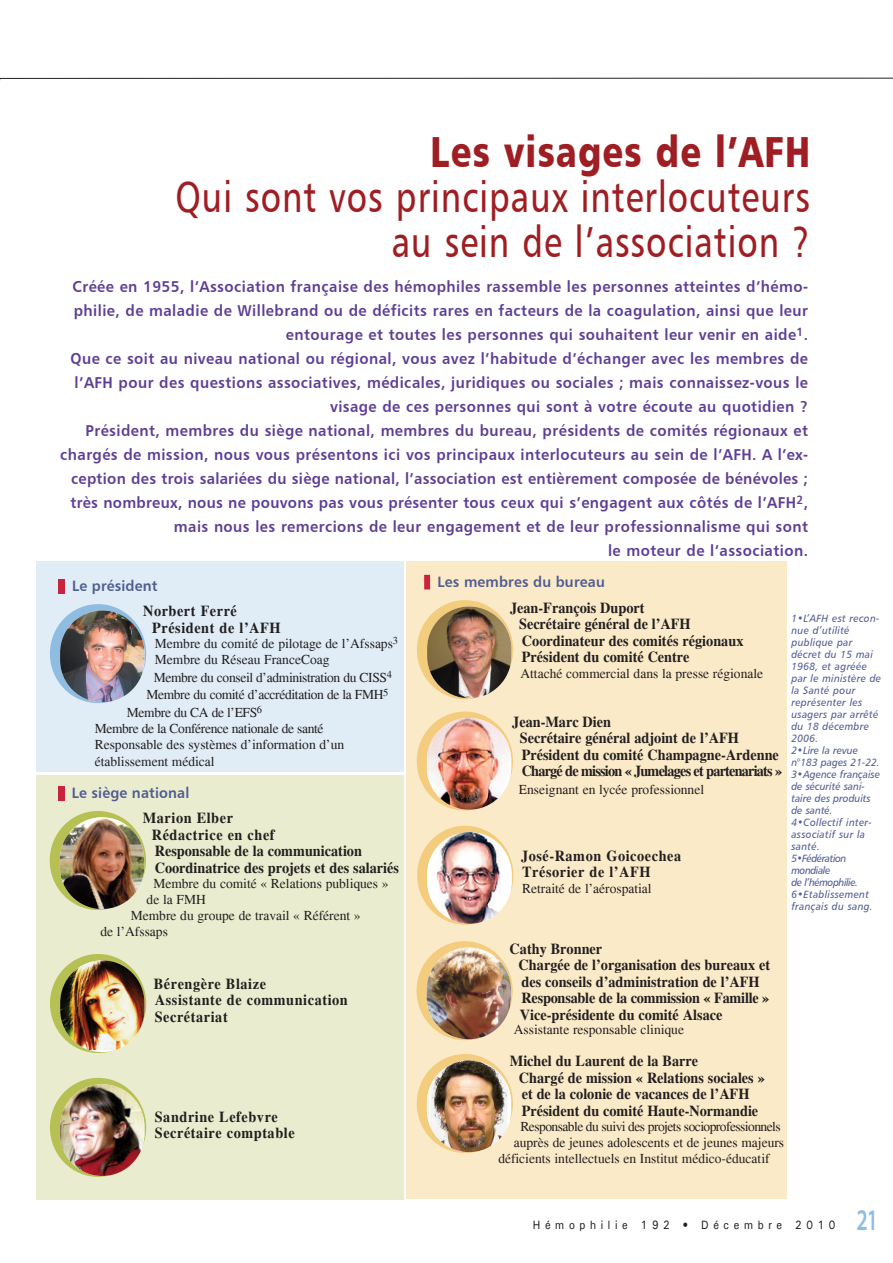
<style>
.page{position:relative;width:893px;height:1263px;background:#fff}
.page>*{position:absolute;margin:0;border:0;box-sizing:border-box;transform-origin:0 0}
.t1{font:43.5px/45px "Humanist 777 BT Roman B";letter-spacing:.03em;color:#9f1e23;text-align:right;scale:.8 1}
.t2{font:43.5px "Humanist 777 BT Black B";letter-spacing:.03em;color:#9f1e23;scale:.8 1}
.t3{font:600 semi-expanded 30px "Myriad Pro";color:#8fbde1;scale:.65 1}
.t4{font:15.75px/24px "Humanist 777 BT Bold B";letter-spacing:.03em;color:#5e3e95;text-align:right;scale:.94 1}
.t5{font:700 15px/16.5px "Times";color:#231f20;scale:.95 1}
.t6{font:700 15px/16.5px "Times";letter-spacing:.04em;color:#231f20;scale:.95 1}
.t7{font:15px "Humanist 777 BT Bold B";letter-spacing:.01em;color:#505c92;scale:.95 1}
.t8{font:13.5px/16.2px "Times";color:#231f20}
.t9{font:13.5px "Times";letter-spacing:-.025em;color:#231f20}
.t10{font:13.5px "Times";letter-spacing:-.04em;color:#231f20}
.t11{font:500 12.15px "Univers";letter-spacing:.44em;color:#231f20;scale:.87 1}
.t12{font:10.5px/12px "Humanist 777 BT Italic B";letter-spacing:.03em;color:#505c92;scale:.95 1}
</style>
<div class="page">
<div style="left:37px;top:561px;width:367px;height:211px;background:#e0ecf6"></div>
<div style="left:37px;top:775px;width:367px;height:424px;background:#e9ecce"></div>
<div style="left:406px;top:561px;width:381px;height:638px;background:#faeac8"></div>
<hr style="left:0;top:78px;width:893px;height:1px;background:#231f20">
<div style="left:50px;top:604px;width:96px;height:99px;background:#8fbde1;border-radius:50%"></div>
<div style="left:59px;top:579px;width:6px;height:14px;background:#c7243e"></div>
<img style="left:60px;top:610px;width:84px;height:92px;border-radius:42px">
<svg style="left:50px;top:811px;width:96px;height:99px"></svg>
<div style="left:58px;top:786px;width:6px;height:14px;background:#c7243e"></div>
<img style="left:60px;top:817px;width:84px;height:91px;border-radius:42px">
<div style="left:50px;top:954px;width:96px;height:99px;background:#b7c052;border-radius:50%"></div>
<img style="left:60px;top:960px;width:84px;height:90px">
<div style="left:50px;top:1078px;width:96px;height:99px;background:#b7c052;border-radius:50%"></div>
<img style="left:60px;top:1084px;width:84px;height:92px;border-radius:42px">
<div style="left:417px;top:600px;width:96px;height:99px;background:#f4cc7e;border-radius:50%"></div>
<div style="left:424px;top:575px;width:6px;height:14px;background:#c7243e"></div>
<img style="left:427px;top:606px;width:84px;height:92px;border-radius:42px">
<div style="left:417px;top:711px;width:96px;height:99px;background:#f4cc7e;border-radius:50%"></div>
<img style="left:427px;top:718px;width:84px;height:92px;border-radius:42px">
<div style="left:417px;top:826px;width:96px;height:99px;background:#f4cc7e;border-radius:50%"></div>
<img style="left:427px;top:832px;width:85px;height:92px;border-radius:42px">
<div style="left:416px;top:941px;width:97px;height:99px;background:#f4cc7e;border-radius:50%"></div>
<img style="left:427px;top:947px;width:84px;height:92px;border-radius:42px">
<div style="left:417px;top:1054px;width:96px;height:99px;background:#f4cc7e;border-radius:50%"></div>
<img style="left:427px;top:1060px;width:83px;height:92px;border-radius:42px">
<h1 class="t2" style="left:431px;top:124px;width:476px">Les visages de l’AFH</h1>
<h1 class="t1" style="left:175px;top:173px;width:795px">Qui sont vos principaux interlocuteurs au sein de l’association ?</h1>
<p class="t4" style="left:60px;top:274px;width:797px">Créée en 1955, l’Association française des hémophiles rassemble les personnes atteintes d’hémo&shy;philie, de maladie de Willebrand ou de déficits rares en facteurs de la coagulation, ainsi que leur entourage et toutes les personnes qui souhaitent leur venir en aide<sup>1</sup>.<br>Que ce soit au niveau national ou régional, vous avez l’habitude d’échanger avec les membres de l’AFH pour des questions associatives, médicales, juridiques ou sociales ; mais connaissez-vous le visage de ces personnes qui sont à votre écoute au quotidien ?<br>Président, membres du siège national, membres du bureau, présidents de comités régionaux et chargés de mission, nous vous présentons ici vos principaux interlocuteurs au sein de l’AFH. A l’ex&shy;ception des trois salariées du siège national, l’association est entièrement composée de bénévoles ; très nombreux, nous ne pouvons pas vous présenter tous ceux qui s’engagent aux côtés de l’AFH<sup>2</sup>, mais nous les remercions de leur engagement et de leur professionnalisme qui sont<br>le moteur de l’association.</p>
<p class="t7" style="left:72px;top:577px;width:92px">Le président</p>
<p class="t6" style="left:152px;top:603px;width:137px;text-indent:-9px">Norbert Ferré<br>Président de l’AFH</p>
<p class="t8" style="left:155px;top:635px;width:245px">Membre du comité de pilotage de l’Afssaps<sup>3<br></sup>Membre du Réseau FranceCoag</p>
<p class="t9" style="left:154px;top:669px;width:240px">Membre du conseil d’administration du CISS<sup>4</sup></p>
<p class="t9" style="left:146px;top:687px;width:244px">Membre du comité d’accréditation de la FMH<sup>5</sup></p>
<p class="t9" style="left:127px;top:705px;width:137px">Membre du CA de l’EFS<sup>6</sup></p>
<p class="t8" style="left:95px;top:720px;width:251px">Membre de la Conférence nationale de santé<br>Responsable des systèmes d’information d’un établissement médical</p>
<p class="t7" style="left:72px;top:783px;width:125px">Le siège national</p>
<p class="t5" style="left:152px;top:810px;width:262px;text-indent:-9px">Marion Elber<br>Rédactrice en chef<br>Responsable de la communication<br>Coordinatrice des projets et des salariés</p>
<p class="t8" style="left:153px;top:875px;width:237px">Membre du comité « Relations publiques »</p>
<p class="t8" style="left:147px;top:891px;width:61px">de la FMH</p>
<p class="t8" style="left:131px;top:907px;width:231px">Membre du groupe de travail « Référent »</p>
<p class="t8" style="left:100px;top:924px;width:69px">de l’Afssaps</p>
<p class="t6" style="left:154px;top:975px;width:206px">Bérengère Blaize<br>Assistante de communication<br>Secrétariat</p>
<p class="t6" style="left:155px;top:1108px;width:149px">Sandrine Lefebvre<br>Secrétaire comptable</p>
<p class="t7" style="left:438px;top:573px;width:178px">Les membres du bureau</p>
<p class="t5" style="left:519px;top:599px;width:238px;text-indent:-9px">Jean-François Duport<br>Secrétaire général de l’AFH<br>Coordinateur des comités régionaux<br>Président du comité Centre</p>
<p class="t8" style="left:520px;top:665px;width:244px">Attaché commercial dans la presse régionale</p>
<p class="t5" style="left:520px;top:713px;width:278px;text-indent:-8px">Jean-Marc Dien<br>Secrétaire général adjoint de l’AFH Président du comité Champagne-Ardenne Chargé de mission « Jumelages et partenariats »</p>
<p class="t8" style="left:519px;top:781px;width:187px">Enseignant en lycée professionnel</p>
<p class="t6" style="left:521px;top:847px;width:170px">José-Ramon Goicoechea<br>Trésorier de l’AFH</p>
<p class="t8" style="left:522px;top:880px;width:131px">Retraité de l’aérospatial</p>
<p class="t12" style="left:791px;top:612px;width:96px">1•L’AFH est recon&shy;nue d’utilité publique par décret du 15 mai<br>1968, et agréée par le ministère de la Santé pour représenter les usagers par arrêté du 18 décembre<br>2006.<br>2•Lire la revue n°183 pages 21-22.<br>3•Agence française de sécurité sani&shy;taire des produits de santé.<br>4•Collectif inter&shy;associatif sur la santé.<br>5•Fédération mondiale<br>de l’hémophilie.<br>6•Etablissement français du sang.</p>
<p class="t5" style="left:519px;top:940px;width:266px;text-indent:-9px">Cathy Bronner<br>Chargée de l’organisation des bureaux et des conseils d’administration de l’AFH Responsable de la commission « Famille » Vice-présidente du comité Alsace</p>
<p class="t8" style="left:514px;top:1021px;width:172px">Assistante responsable clinique</p>
<p class="t5" style="left:519px;top:1053px;width:260px;text-indent:-9px">Michel du Laurent de la Barre<br>Chargé de mission « Relations sociales » et de la colonie de vacances de l’AFH Président du comité Haute-Normandie</p>
<p class="t10" style="left:520px;top:1118px;width:262px">Responsable du suivi des projets socioprofessionnels</p>
<p class="t8" style="left:514px;top:1134px;width:272px">auprès de jeunes adolescents et de jeunes majeurs</p>
<p class="t8" style="left:498px;top:1150px;width:273px">déficients intellectuels en Institut médico-éducatif</p>
<p class="t11" style="left:533px;top:1217px;width:349px">Hémophilie 192 • Décembre 2010</p>
<h2 class="t3" style="left:857px;top:1209px;width:34px">21</h2>
</div>
